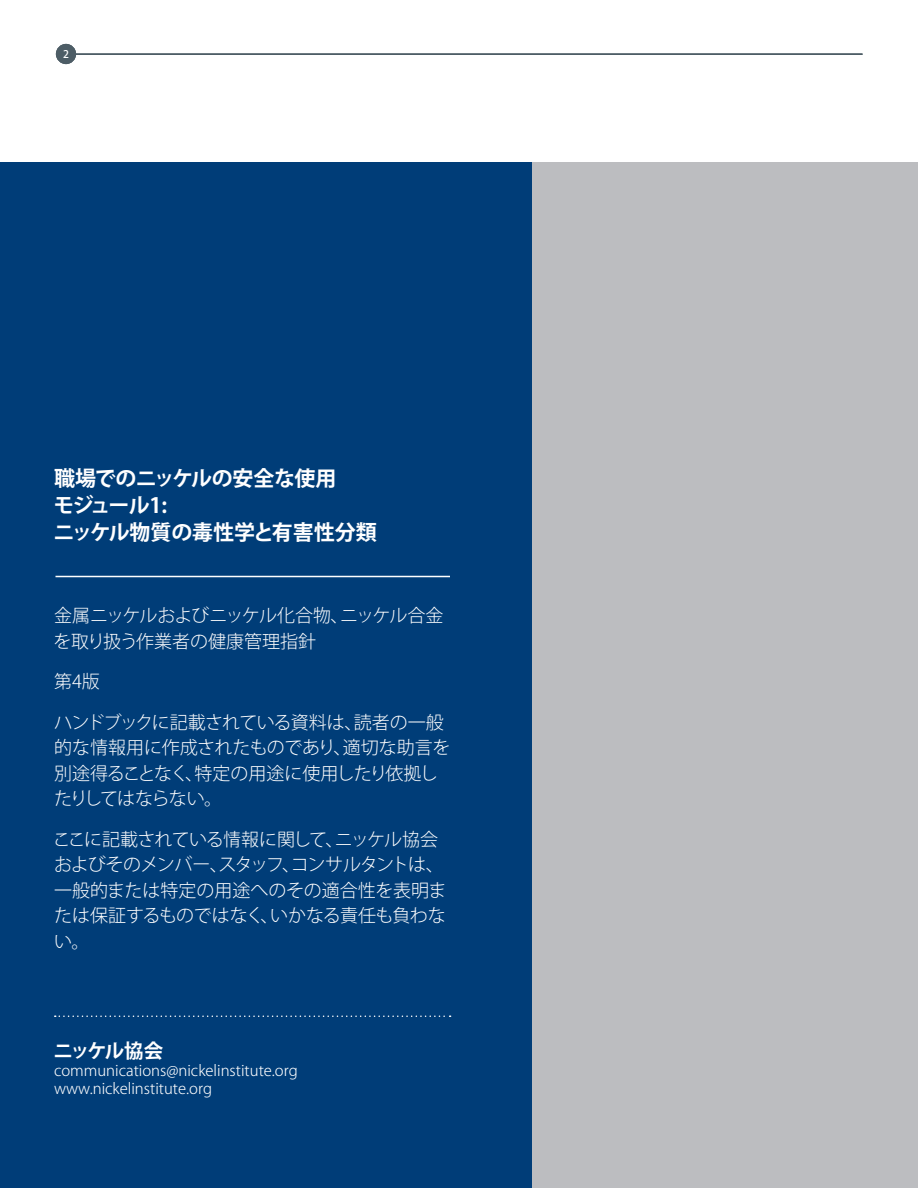
<style>
.page{position:relative;width:918px;height:1188px;background:#fff}
.page>*{position:absolute;margin:0;border:0;box-sizing:border-box;transform-origin:0 0}
._01_heading{font:700 21px/27px "Koz Go Pro";letter-spacing:-.02em;color:#fff}
.Numbered_Subhead{font:700 19.5px "Koz Go Pro";letter-spacing:-.09em;color:#fff}
._01_heading-2{font:300 18px/25.5px "Koz Go Pro";letter-spacing:-.02em;color:#fff}
._01_heading-3{font:300 18px/25.5px "Koz Go Pro";color:#fff}
.Numbered_Subhead-2{font:300 15px "Koz Go Pro";color:#fff}
.t1{font:10.5px "Koz Go Pro";color:#fff}
</style>
<div class="page">
<hr style="left:66px;top:53px;width:796px;height:2px;background:#4d5d66">
<div style="left:56px;top:44px;width:20px;height:20px;background:#4d5d66;border-radius:50%"></div>
<div style="left:386px;top:162px;width:532px;height:1026px;background:#bcbdc0"></div>
<div style="left:0;top:162px;width:532px;height:1026px;background:#003d78"></div>
<svg style="left:55px;top:1016px;width:396px;height:1px"></svg>
<hr style="left:56px;top:576px;width:394px;height:1px;background:#fff">
<p class="t1" style="left:63px;top:48px;width:7px">2</p>
<p class="_01_heading" style="left:53px;top:466px;width:325px">職場でのニッケルの安全な使用<br>モジュール1:<br>ニッケル物質の毒性学と有害性分類</p>
<p class="_01_heading-3" style="left:54px;top:603px;width:391px">金属ニッケルおよびニッケル化合物、ニッケル合金を取り扱う作業者の健康管理指針</p>
<p class="_01_heading-2" style="left:54px;top:669px;width:47px">第4版</p>
<p class="_01_heading-2" style="left:54px;top:710px;width:398px">ハンドブックに記載されている資料は、読者の一般的な情報用に作成されたものであり、適切な助言を別途得ることなく、特定の用途に使用したり依拠したりしてはならない。</p>
<p class="_01_heading-2" style="left:53px;top:827px;width:395px">ここに記載されている情報に関して、ニッケル協会およびそのメンバー、スタッフ、コンサルタントは、一般的または特定の用途へのその適合性を表明または保証するものではなく、いかなる責任も負わない。</p>
<p class="Numbered_Subhead" style="left:54px;top:1038px;width:111px">ニッケル協会</p>
<p class="Numbered_Subhead-2" style="left:54px;top:1060px;width:245px">communications@nickelinstitute.org</p>
<p class="Numbered_Subhead-2" style="left:54px;top:1078px;width:160px">www.nickelinstitute.org</p>
</div>
